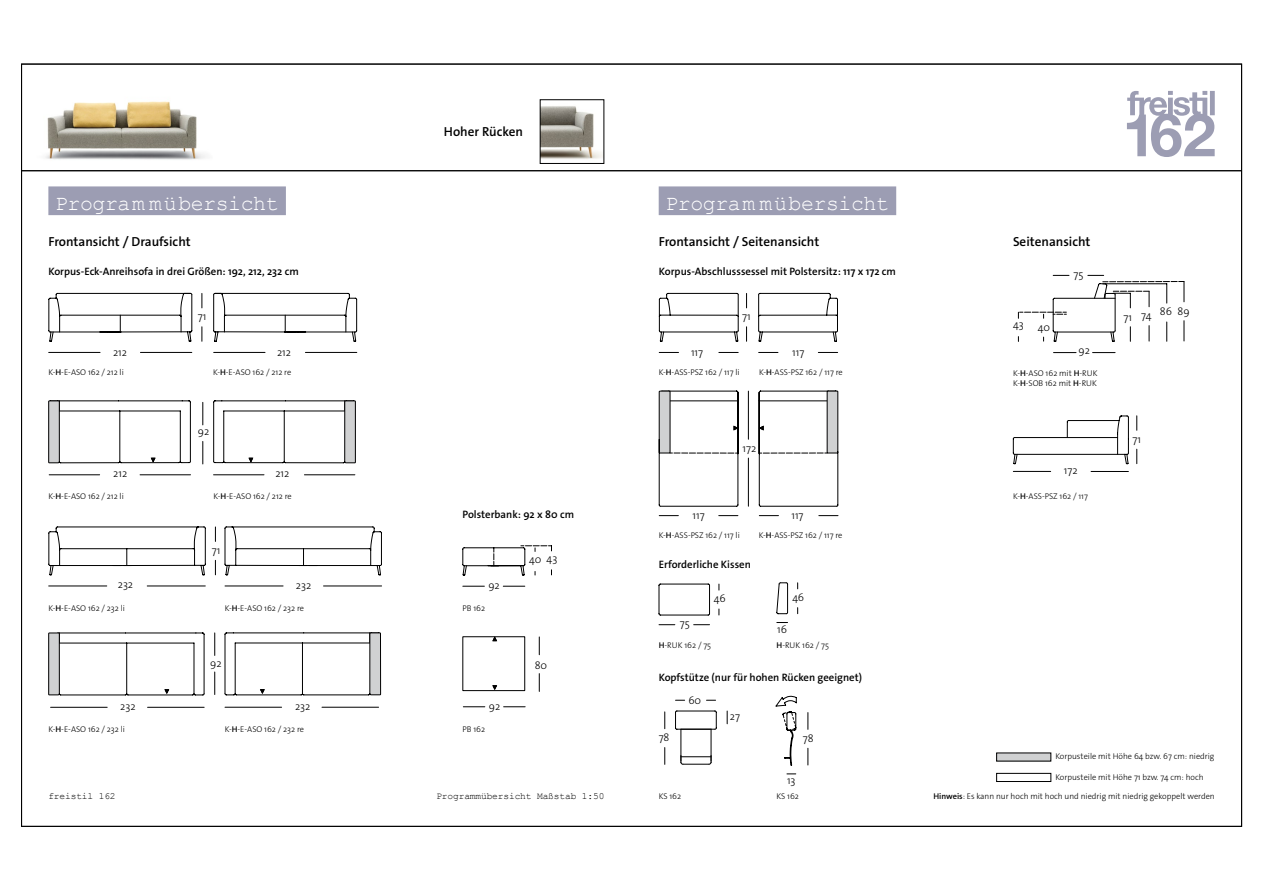
<style>
.page{position:relative;width:1263px;height:893px;background:#fff}
.page>*{position:absolute;margin:0;border:0;box-sizing:border-box;transform-origin:0 0}
.t1{font:21.6px "Courier New";letter-spacing:-.02em;color:#fff}
.t2{font:600 13.2px "The Sans Os F";color:#000}
.t3{font:600 10.8px "The Sans Os F";color:#000}
.t4{font:300 10.8px "The Sans Os F";color:#000}
.t5{font:9.6px "Courier New";letter-spacing:-.015em;color:#000}
.t6{font:300 8.4px/10.8px "The Sans Os F";color:#000}
.s1{font-weight:600}
</style>
<div class="page">
<hr style="left:21px;top:170px;width:1221px;height:1px;background:#000">
<svg style="left:48px;top:526px;width:168px;height:61px"></svg>
<svg style="left:48px;top:632px;width:167px;height:76px"></svg>
<svg style="left:224px;top:706px;width:155px;height:2px"></svg>
<svg style="left:224px;top:63px;width:157px;height:633px"></svg>
<svg style="left:659px;top:293px;width:88px;height:60px"></svg>
<svg style="left:758px;top:293px;width:80px;height:60px"></svg>
<svg style="left:659px;top:390px;width:90px;height:126px"></svg>
<svg style="left:758px;top:390px;width:81px;height:126px"></svg>
<img style="left:542px;top:106px;width:60px;height:53px">
<div style="left:540px;top:99px;width:64px;height:65px;border:1px solid #000"></div>
<svg style="left:462px;top:545px;width:90px;height:42px"></svg>
<svg style="left:504px;top:706px;width:21px;height:1px"></svg>
<svg style="left:463px;top:706px;width:22px;height:1px"></svg>
<svg style="left:462px;top:636px;width:78px;height:56px"></svg>
<svg style="left:1092px;top:352px;width:23px;height:1px"></svg>
<svg style="left:1053px;top:352px;width:23px;height:1px"></svg>
<svg style="left:1018px;top:275px;width:167px;height:67px"></svg>
<svg style="left:1012px;top:415px;width:125px;height:57px"></svg>
<svg style="left:658px;top:583px;width:61px;height:42px"></svg>
<svg style="left:776px;top:582px;width:22px;height:41px"></svg>
<svg style="left:675px;top:710px;width:42px;height:20px"></svg>
<hr style="left:681px;top:729px;width:1px;height:32px;background:#000">
<hr style="left:711px;top:729px;width:1px;height:32px;background:#000">
<hr style="left:681px;top:729px;width:34px;height:1px;background:#000">
<svg style="left:680px;top:755px;width:32px;height:10px"></svg>
<hr style="left:681px;top:756px;width:30px;height:1px;background:#000">
<svg style="left:727px;top:711px;width:1px;height:13px"></svg>
<svg style="left:664px;top:712px;width:1px;height:17px"></svg>
<svg style="left:664px;top:747px;width:1px;height:17px"></svg>
<svg style="left:775px;top:696px;width:34px;height:78px"></svg>
<svg style="left:48px;top:293px;width:154px;height:60px"></svg>
<svg style="left:213px;top:293px;width:144px;height:60px"></svg>
<svg style="left:48px;top:400px;width:155px;height:75px"></svg>
<svg style="left:213px;top:400px;width:143px;height:75px"></svg>
<img style="left:45px;top:101px;width:161px;height:59px">
<svg style="left:1127px;top:91px;width:88px;height:66px"></svg>
<div style="left:996px;top:773px;width:55px;height:9px;border:1px solid #000"></div>
<div style="left:997px;top:753px;width:54px;height:8px;background:#d0d1d2"></div>
<div style="left:48px;top:186px;width:238px;height:29px;background:#9c9db3"></div>
<div style="left:659px;top:186px;width:237px;height:29px;background:#9c9db3"></div>
<h2 class="t2" style="left:444px;top:123px;width:81px">Hoher Rücken</h2>
<h1 class="t1" style="left:55px;top:190px;width:225px">Program mübersicht</h1>
<h2 class="t2" style="left:48px;top:233px;width:144px">Frontansicht / Draufsicht</h2>
<h1 class="t1" style="left:665px;top:190px;width:225px">Program mübersicht</h1>
<h2 class="t2" style="left:659px;top:233px;width:162px">Frontansicht / Seitenansicht</h2>
<h2 class="t2" style="left:1013px;top:233px;width:79px">Seitenansicht</h2>
<p class="t3" style="left:48px;top:265px;width:252px">Korpus-Eck-Anreihsofa in drei Größen: 192, 212, 232 cm</p>
<p class="t3" style="left:659px;top:265px;width:239px">Korpus-Abschlusssessel mit Polstersitz: 117 x 172 cm</p>
<p class="t4" style="left:1073px;top:267px;width:11px">75</p>
<p class="t4" style="left:198px;top:310px;width:10px">71</p>
<p class="t4" style="left:742px;top:309px;width:10px">71</p>
<p class="t4" style="left:1013px;top:317px;width:12px">43</p>
<p class="t4" style="left:1038px;top:320px;width:14px">40</p>
<p class="t4" style="left:1123px;top:309px;width:30px">71 74</p>
<p class="t4" style="left:1160px;top:304px;width:31px">86 89</p>
<p class="t4" style="left:113px;top:345px;width:16px">212</p>
<p class="t4" style="left:277px;top:345px;width:16px">212</p>
<p class="t4" style="left:691px;top:345px;width:14px">117</p>
<p class="t4" style="left:792px;top:345px;width:14px">117</p>
<p class="t4" style="left:1078px;top:343px;width:13px">92</p>
<p class="t6" style="left:48px;top:367px;width:77px">K-<span class="s1">H</span>-E-ASO 162 / 212 li</p>
<p class="t6" style="left:213px;top:367px;width:80px">K-<span class="s1">H</span>-E-ASO 162 / 212 re</p>
<p class="t6" style="left:659px;top:367px;width:82px">K-<span class="s1">H</span>-ASS-PSZ 162 / 117 li</p>
<p class="t6" style="left:759px;top:367px;width:85px">K-<span class="s1">H</span>-ASS-PSZ 162 / 117 re</p>
<p class="t6" style="left:1013px;top:367px;width:86px">K-<span class="s1">H</span>-ASO 162 mit <span class="s1">H</span>-RUK<br>K-<span class="s1">H</span>-SOB 162 mit <span class="s1">H</span>-RUK</p>
<p class="t4" style="left:198px;top:424px;width:13px">92</p>
<p class="t4" style="left:742px;top:441px;width:15px">172</p>
<p class="t4" style="left:1132px;top:432px;width:10px">71</p>
<p class="t4" style="left:113px;top:466px;width:16px">212</p>
<p class="t4" style="left:275px;top:466px;width:16px">212</p>
<p class="t4" style="left:1064px;top:463px;width:15px">172</p>
<p class="t6" style="left:48px;top:491px;width:77px">K-<span class="s1">H</span>-E-ASO 162 / 212 li</p>
<p class="t6" style="left:213px;top:491px;width:80px">K-<span class="s1">H</span>-E-ASO 162 / 212 re</p>
<p class="t6" style="left:1013px;top:491px;width:76px">K-<span class="s1">H</span>-ASS-PSZ 162 / 117</p>
<p class="t3" style="left:462px;top:507px;width:113px">Polsterbank: 92 x 80 cm</p>
<p class="t4" style="left:692px;top:508px;width:14px">117</p>
<p class="t4" style="left:791px;top:508px;width:14px">117</p>
<p class="t6" style="left:659px;top:530px;width:82px">K-<span class="s1">H</span>-ASS-PSZ 162 / 117 li</p>
<p class="t6" style="left:759px;top:530px;width:85px">K-<span class="s1">H</span>-ASS-PSZ 162 / 117 re</p>
<p class="t4" style="left:212px;top:543px;width:10px">71</p>
<p class="t4" style="left:529px;top:552px;width:30px">40 43</p>
<p class="t3" style="left:659px;top:558px;width:94px">Erforderliche Kissen</p>
<p class="t4" style="left:118px;top:578px;width:17px">232</p>
<p class="t4" style="left:296px;top:578px;width:17px">232</p>
<p class="t4" style="left:488px;top:578px;width:13px">92</p>
<p class="t6" style="left:48px;top:602px;width:78px">K-<span class="s1">H</span>-E-ASO 162 / 232 li</p>
<p class="t6" style="left:225px;top:602px;width:81px">K-<span class="s1">H</span>-E-ASO 162 / 232 re</p>
<p class="t6" style="left:462px;top:602px;width:24px">PB 162</p>
<p class="t4" style="left:714px;top:592px;width:13px">46</p>
<p class="t4" style="left:792px;top:591px;width:13px">46</p>
<p class="t4" style="left:680px;top:616px;width:11px">75</p>
<p class="t4" style="left:777px;top:622px;width:11px">16</p>
<p class="t4" style="left:210px;top:656px;width:13px">92</p>
<p class="t4" style="left:535px;top:659px;width:14px">80</p>
<p class="t6" style="left:659px;top:640px;width:54px"><span class="s1">H</span>-RUK 162 / 75</p>
<p class="t6" style="left:776px;top:640px;width:54px"><span class="s1">H</span>-RUK 162 / 75</p>
<p class="t3" style="left:659px;top:670px;width:205px">Kopfstütze (nur für hohen Rücken geeignet)</p>
<p class="t4" style="left:120px;top:699px;width:17px">232</p>
<p class="t4" style="left:295px;top:699px;width:17px">232</p>
<p class="t4" style="left:489px;top:699px;width:13px">92</p>
<p class="t4" style="left:688px;top:693px;width:14px">60</p>
<p class="t4" style="left:730px;top:710px;width:12px">27</p>
<p class="t6" style="left:48px;top:724px;width:78px">K-<span class="s1">H</span>-E-ASO 162 / 232 li</p>
<p class="t6" style="left:225px;top:724px;width:81px">K-<span class="s1">H</span>-E-ASO 162 / 232 re</p>
<p class="t5" style="left:48px;top:790px;width:69px">freistil 162</p>
<p class="t6" style="left:462px;top:724px;width:24px">PB 162</p>
<p class="t5" style="left:436px;top:790px;width:170px">Programmübersicht Maßstab 1:50</p>
<p class="t4" style="left:659px;top:730px;width:12px">78</p>
<p class="t4" style="left:803px;top:731px;width:12px">78</p>
<p class="t4" style="left:787px;top:773px;width:10px">13</p>
<p class="t6" style="left:659px;top:791px;width:24px">KS 162</p>
<p class="t6" style="left:776px;top:791px;width:24px">KS 162</p>
<p class="t6" style="left:1055px;top:751px;width:161px">Korpusteile mit Höhe 64 bzw. 67 cm: niedrig</p>
<p class="t6" style="left:1055px;top:771px;width:150px">Korpusteile mit Höhe 71 bzw. 74 cm: hoch</p>
<p class="t6" style="left:933px;top:791px;width:283px"><span class="s1">Hinweis</span>: Es kann nur hoch mit hoch und niedrig mit niedrig gekoppelt werden</p>
</div>
